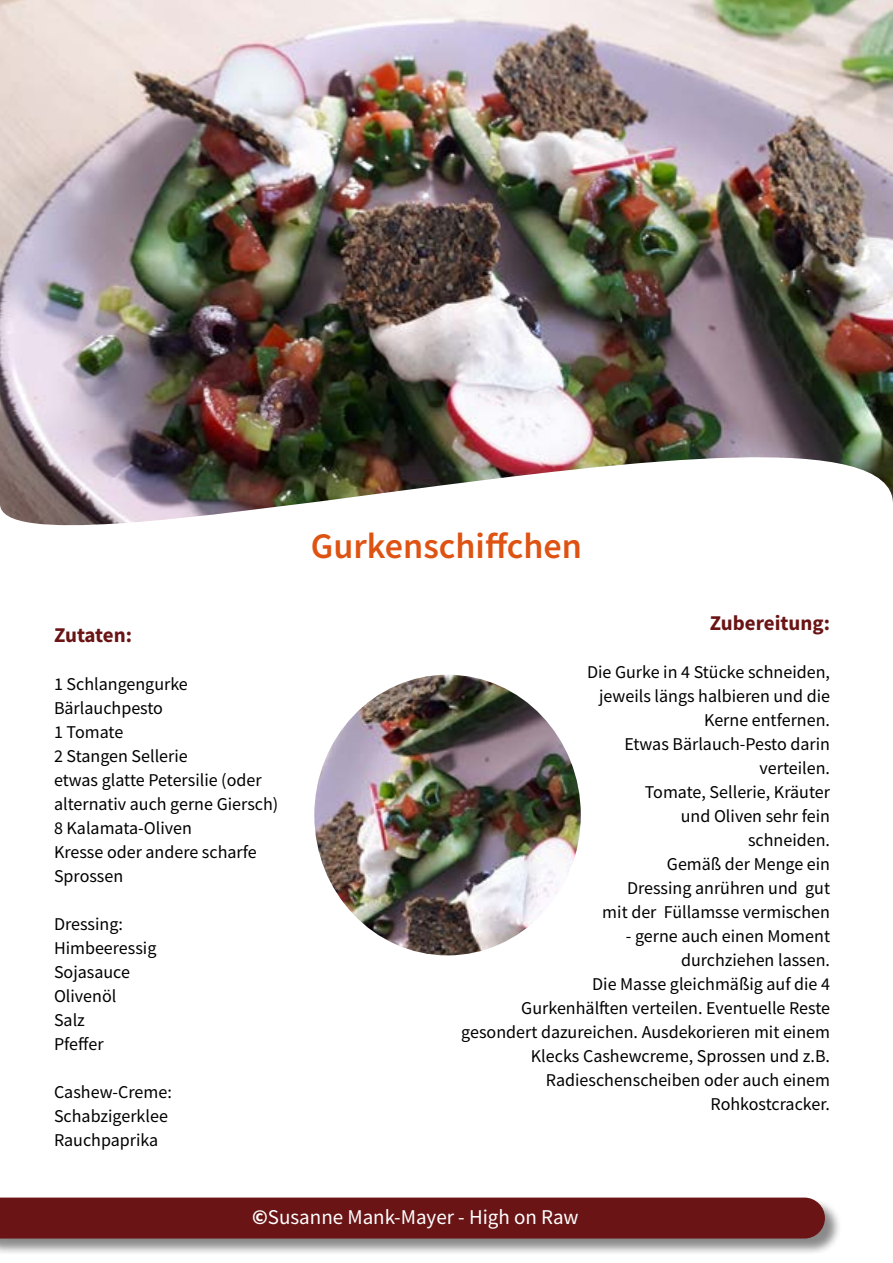
<style>
.page{position:relative;width:893px;height:1263px;background:#fff}
.page>*{position:absolute;margin:0;border:0;box-sizing:border-box;transform-origin:0 0}
.t1{font:600 36px "Source Sans Pro";color:#de5212}
.t2{font:21px "Source Sans Pro";color:#fff}
.t3{font:700 21px "Source Sans Pro";color:#6a1415}
.t4{font:18px/24px "Source Sans Pro";color:#000}
.s1{font-weight:700}
</style>
<div class="page">
<img style="left:0;top:0;width:893px;height:526px">
<img style="left:314px;top:675px;width:267px;height:280px">
<div style="left:0;top:1199px;width:843px;height:57px;background:#000;opacity:.46"></div>
<div style="left:0;top:1197px;width:825px;height:41px;background:#6a1415"></div>
<p class="t3" style="left:54px;top:621px;width:80px">Zutaten:</p>
<p class="t4" style="left:54px;top:672px;width:226px">1 Schlangengurke<br>Bärlauchpesto<br>1 Tomate<br>2 Stangen Sellerie<br>etwas glatte Petersilie (oder alternativ auch gerne Giersch)<br>8 Kalamata-Oliven<br>Kresse oder andere scharfe<br>Sprossen</p>
<p class="t4" style="left:54px;top:912px;width:104px">Dressing:<br>Himbeeressig<br>Sojasauce<br>Olivenöl<br>Salz<br>Pfeffer</p>
<p class="t4" style="left:54px;top:1080px;width:119px">Cashew-Creme:<br>Schabzigerklee<br>Rauchpaprika</p>
<h1 class="t1" style="left:311px;top:522px;width:273px">Gurkenschiffchen</h1>
<p class="t3" style="left:710px;top:609px;width:122px">Zubereitung:</p>
<p class="t4" style="left:587px;top:660px;width:245px;text-align:right">Die Gurke in 4 Stücke schneiden, jeweils längs halbieren und die<br>Kerne entfernen.<br>Etwas Bärlauch-Pesto darin verteilen.<br>Tomate, Sellerie, Kräuter<br>und Oliven sehr fein<br>schneiden.<br>Gemäß der Menge ein<br>Dressing anrühren und gut<br>mit der Füllamsse vermischen</p>
<p class="t4" style="left:461px;top:924px;width:370px;text-align:right">- gerne auch einen Moment<br>durchziehen lassen.<br>Die Masse gleichmäßig auf die 4<br>Gurkenhälften verteilen. Eventuelle Reste gesondert dazureichen. Ausdekorieren mit einem Klecks Cashewcreme, Sprossen und z.B.<br>Radieschenscheiben oder auch einem Rohkostcracker.</p>
<p class="t2" style="left:252px;top:1204px;width:328px"><span class="s1">©</span>Susanne Mank-Mayer - High on Raw</p>
</div>
